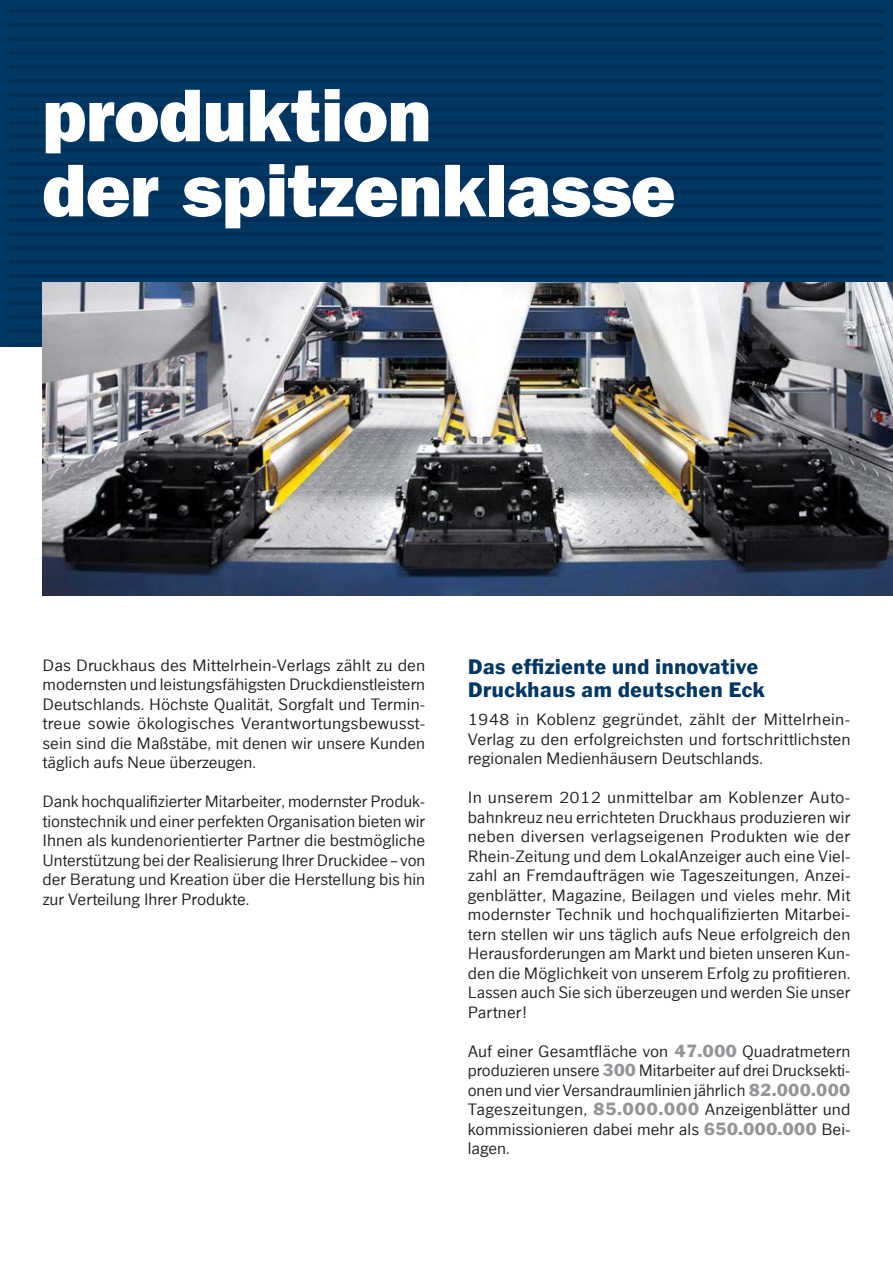
<style>
.page{position:relative;width:893px;height:1263px;background:#fff}
.page>*{position:absolute;margin:0;border:0;box-sizing:border-box;transform-origin:0 0}
.t1{font:800 75px/75px "Franklin Gothic LT";letter-spacing:-.005em;color:#fff}
.t2{font:700 19.5px/23.4px "Franklin Gothic 1 ST";color:#003863}
.t3{font:15px/19.5px "Franklin Gothic 1 ST";color:#231f20;text-align:justify}
.s1{font-weight:700;font-size:16.5px;color:#939598}
</style>
<div class="page">
<div style="left:0;top:0;width:893px;height:347px;background:#003863"></div>
<svg style="left:11px;top:11px;width:871px;height:1px"></svg>
<hr style="left:11px;top:80px;width:871px;height:2px;background:#002f57">
<svg style="left:11px;top:150px;width:871px;height:1px"></svg>
<hr style="left:11px;top:219px;width:871px;height:2px;background:#002f57">
<svg style="left:11px;top:330px;width:32px;height:2px"></svg>
<svg style="left:11px;top:25px;width:871px;height:1px"></svg>
<hr style="left:11px;top:94px;width:871px;height:2px;background:#002f57">
<svg style="left:11px;top:164px;width:871px;height:1px"></svg>
<hr style="left:11px;top:233px;width:871px;height:2px;background:#002f57">
<svg style="left:11px;top:344px;width:32px;height:2px"></svg>
<hr style="left:11px;top:38px;width:871px;height:2px;background:#002f57">
<svg style="left:11px;top:108px;width:871px;height:1px"></svg>
<hr style="left:11px;top:177px;width:871px;height:2px;background:#002f57">
<svg style="left:11px;top:247px;width:871px;height:1px"></svg>
<hr style="left:11px;top:52px;width:871px;height:2px;background:#002f57">
<svg style="left:11px;top:122px;width:871px;height:1px"></svg>
<hr style="left:11px;top:191px;width:871px;height:2px;background:#002f57">
<svg style="left:11px;top:303px;width:32px;height:1px"></svg>
<svg style="left:11px;top:289px;width:32px;height:1px"></svg>
<svg style="left:11px;top:261px;width:871px;height:1px"></svg>
<hr style="left:11px;top:66px;width:871px;height:2px;background:#002f57">
<svg style="left:11px;top:136px;width:871px;height:1px"></svg>
<hr style="left:11px;top:205px;width:871px;height:2px;background:#002f57">
<svg style="left:11px;top:316px;width:32px;height:2px"></svg>
<svg style="left:11px;top:275px;width:871px;height:1px"></svg>
<img style="left:43px;top:283px;width:850px;height:312px">
<h1 class="t1" style="left:43px;top:78px;width:635px">produktion<br>der spitzenklasse</h1>
<p class="t3" style="left:43px;top:655px;width:384px">Das Druckhaus des Mittelrhein-Verlags zählt zu den modernsten und leistungsfähigsten Druckdienstleistern Deutschlands. Höchste Qualität, Sorgfalt und Termin&shy;treue sowie ökologisches Verantwortungsbewusst&shy;sein sind die Maßstäbe, mit denen wir unsere Kunden täglich aufs Neue überzeugen.</p>
<p class="t3" style="left:43px;top:792px;width:384px">Dank hochqualifizierter Mitarbeiter, modernster Produk&shy;tionstechnik und einer perfekten Organisation bieten wir Ihnen als kundenorientierter Partner die bestmögliche Unterstützung bei der Realisierung Ihrer Druckidee – von der Beratung und Kreation über die Herstellung bis hin zur Verteilung Ihrer Produkte.</p>
<h2 class="t2" style="left:468px;top:655px;width:298px">Das effiziente und innovative<br>Druckhaus am deutschen Eck</h2>
<p class="t3" style="left:468px;top:710px;width:384px">1948 in Koblenz gegründet, zählt der Mittelrhein-Verlag zu den erfolgreichsten und fortschrittlichsten regionalen Medienhäusern Deutschlands.</p>
<p class="t3" style="left:468px;top:788px;width:384px">In unserem 2012 unmittelbar am Koblenzer Auto&shy;bahnkreuz neu errichteten Druckhaus produzieren wir neben diversen verlagseigenen Produkten wie der Rhein-Zeitung und dem LokalAnzeiger auch eine Viel&shy;zahl an Fremdaufträgen wie Tageszeitungen, Anzei&shy;genblätter, Magazine, Beilagen und vieles mehr. Mit modernster Technik und hochqualifizierten Mitarbei&shy;tern stellen wir uns täglich aufs Neue erfolgreich den Herausforderungen am Markt und bieten unseren Kun&shy;den die Möglichkeit von unserem Erfolg zu profitieren.<br>Lassen auch Sie sich überzeugen und werden Sie unser Partner!</p>
<p class="t3" style="left:468px;top:1041px;width:384px">Auf einer Gesamtfläche von <span class="s1">47.000</span> Quadratmetern produzieren unsere <span class="s1">300</span> Mitarbeiter auf drei Drucksekti&shy;onen und vier Versandraumlinien jährlich <span class="s1">82.000.000<br></span>Tageszeitungen, <span class="s1">85.000.000</span> Anzeigenblätter und kommissionieren dabei mehr als <span class="s1">650.000.000</span> Bei&shy;lagen.</p>
</div>
